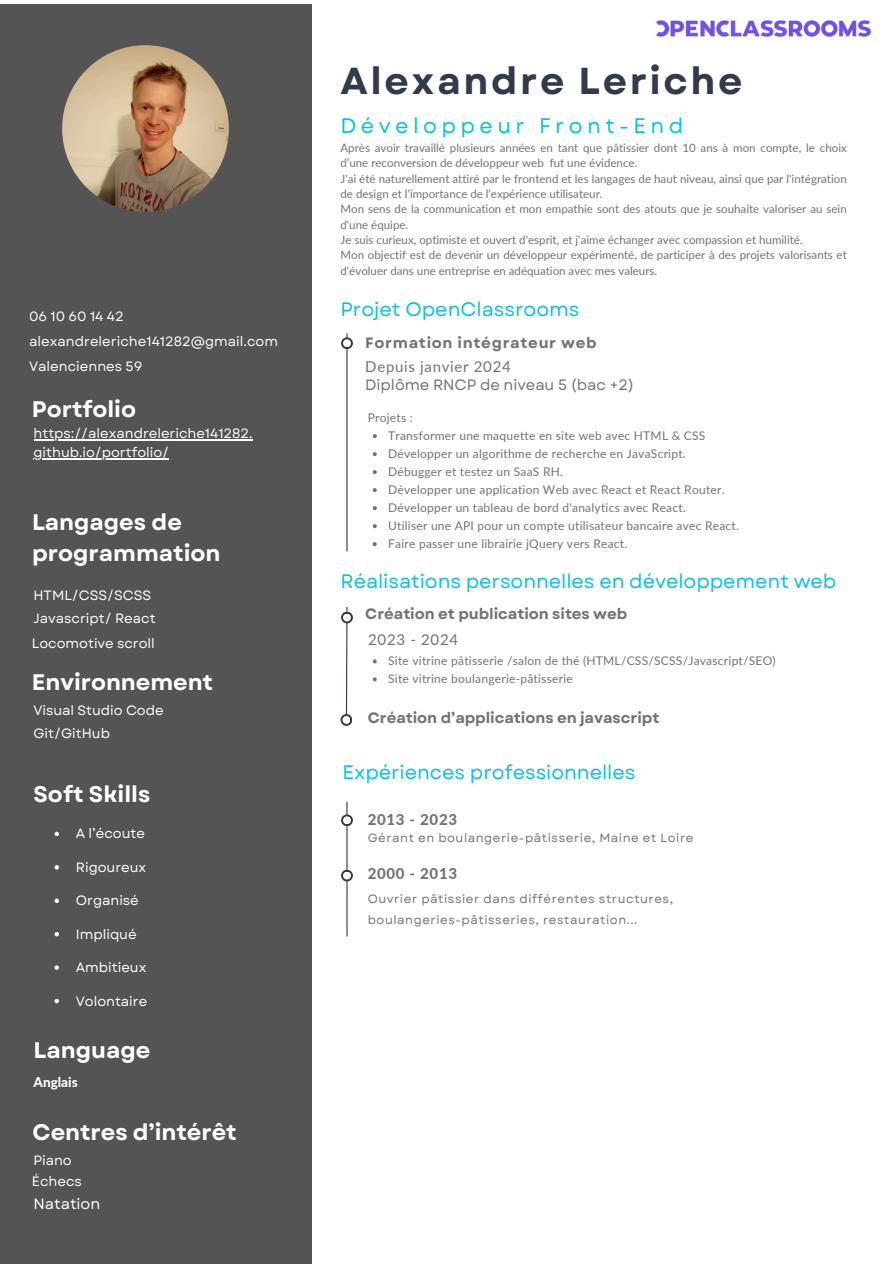
<style>
.page{position:relative;width:894px;height:1264px;background:#fff}
.page>*{position:absolute;margin:0;border:0;box-sizing:border-box;transform-origin:0 0}
.t1{font:700 37.5px "Garet";letter-spacing:.07em;color:#323b4c}
.t2{font:700 22.5px/31.5px "Garet";color:#fff}
.t3{font:21px "Garet";letter-spacing:.215em;color:#0cc0df}
.t4{font:19.5px "Garet";letter-spacing:-.005em;color:#0cc0df}
.t5{font:700 15px "Garet";letter-spacing:-.005em;color:#737373}
.t6{font:15px "Garet";letter-spacing:-.005em;color:#737373}
.t7{font:15px "Lato";letter-spacing:.045em;color:#737373}
.t8{font:700 15px "Garet";letter-spacing:.045em;color:#737373}
.t9{font:800 15px "Lato";letter-spacing:.045em;color:#737373}
.t10{font:15px "Garet";letter-spacing:-.005em;color:#fff}
.t11{font:13.5px "Garet";letter-spacing:-.005em;color:#fff}
.t12{font:800 13.5px "Lato";color:#fff}
.t13{font:12px "Lato";letter-spacing:.02em;color:#737373}
.t14{font:12px/21px "Garet";letter-spacing:.045em;color:#737373}
.t15{font:11.55px/15.5px "Lato";color:#737373}
</style>
<div class="page">
<div style="left:0;top:4px;width:311px;height:1259px;background:#545454"></div>
<hr style="left:346px;top:333px;width:1px;height:218px;background:#323b4c">
<svg style="left:341px;top:337px;width:12px;height:12px"></svg>
<div style="left:343px;top:339px;width:8px;height:8px;background:#fff;border-radius:50%"></div>
<svg style="left:345px;top:607px;width:3px;height:107px"></svg>
<svg style="left:341px;top:611px;width:12px;height:12px"></svg>
<div style="left:343px;top:613px;width:8px;height:8px;background:#fff;border-radius:50%"></div>
<img style="left:62px;top:45px;width:167px;height:167px;border-radius:50%">
<svg style="left:54px;top:831px;width:5px;height:5px"></svg>
<svg style="left:54px;top:865px;width:5px;height:4px"></svg>
<svg style="left:54px;top:898px;width:5px;height:5px"></svg>
<svg style="left:54px;top:932px;width:5px;height:4px"></svg>
<svg style="left:54px;top:965px;width:5px;height:4px"></svg>
<svg style="left:54px;top:999px;width:5px;height:4px"></svg>
<img style="left:656px;top:20px;width:215px;height:17px">
<svg style="left:372px;top:434px;width:4px;height:4px"></svg>
<svg style="left:372px;top:452px;width:4px;height:4px"></svg>
<svg style="left:372px;top:470px;width:4px;height:4px"></svg>
<svg style="left:372px;top:488px;width:4px;height:4px"></svg>
<svg style="left:372px;top:506px;width:4px;height:4px"></svg>
<svg style="left:372px;top:524px;width:4px;height:4px"></svg>
<svg style="left:372px;top:542px;width:4px;height:4px"></svg>
<svg style="left:372px;top:659px;width:4px;height:4px"></svg>
<svg style="left:372px;top:677px;width:4px;height:4px"></svg>
<hr style="left:34px;top:439px;width:218px;height:1px;background:#fff">
<hr style="left:34px;top:458px;width:135px;height:1px;background:#fff">
<svg style="left:340px;top:714px;width:12px;height:12px"></svg>
<div style="left:342px;top:716px;width:8px;height:8px;background:#fff;border-radius:50%"></div>
<hr style="left:346px;top:801px;width:1px;height:135px;background:#323b4c">
<svg style="left:341px;top:814px;width:12px;height:12px"></svg>
<div style="left:343px;top:816px;width:8px;height:8px;background:#fff;border-radius:50%"></div>
<svg style="left:341px;top:869px;width:12px;height:12px"></svg>
<div style="left:343px;top:871px;width:8px;height:8px;background:#fff;border-radius:50%"></div>
<p class="t11" style="left:29px;top:306px;width:96px">06 10 60 14 42</p>
<h2 class="t11" style="left:29px;top:331px;width:250px">alexandreleriche141282@gmail.com</h2>
<p class="t11" style="left:29px;top:356px;width:115px">Valenciennes 59</p>
<p class="t2" style="left:32px;top:394px;width:106px">Portfolio</p>
<p class="t11" style="left:34px;top:423px;width:220px">https://alexandreleriche141282.</p>
<p class="t11" style="left:34px;top:442px;width:137px">github.io/portfolio/</p>
<p class="t2" style="left:32px;top:506px;width:190px">Langages de programmation</p>
<p class="t11" style="left:34px;top:586px;width:119px">HTML/CSS/SCSS</p>
<p class="t11" style="left:34px;top:608px;width:124px">Javascript/ React</p>
<p class="t11" style="left:32px;top:633px;width:124px">Locomotive scroll</p>
<p class="t2" style="left:32px;top:667px;width:183px">Environnement</p>
<h4 class="t11" style="left:34px;top:700px;width:132px">Visual Studio Code</h4>
<h6 class="t11" style="left:34px;top:723px;width:78px">Git/GitHub</h6>
<p class="t2" style="left:34px;top:778px;width:118px">Soft Skills</p>
<p class="t11" style="left:76px;top:824px;width:71px">A l’écoute</p>
<p class="t11" style="left:76px;top:857px;width:72px">Rigoureux</p>
<h6 class="t11" style="left:76px;top:890px;width:64px">Organisé</h6>
<p class="t11" style="left:76px;top:924px;width:62px">Impliqué</p>
<h4 class="t11" style="left:76px;top:957px;width:72px">Ambitieux</h4>
<p class="t11" style="left:76px;top:991px;width:73px">Volontaire</p>
<p class="t2" style="left:34px;top:1034px;width:118px">Language</p>
<p class="t12" style="left:34px;top:1073px;width:46px">Anglais</p>
<p class="t2" style="left:33px;top:1116px;width:206px">Centres d’intérêt</p>
<p class="t11" style="left:34px;top:1150px;width:40px">Piano</p>
<p class="t11" style="left:32px;top:1171px;width:51px">Échecs</p>
<h6 class="t10" style="left:34px;top:1193px;width:68px">Natation</h6>
<h2 class="t1" style="left:340px;top:54px;width:403px">Alexandre Leriche</h2>
<h5 class="t3" style="left:340px;top:110px;width:344px">Développeur Front-End</h5>
<p class="t15" style="left:340px;top:139px;width:507px">Après avoir travaillé plusieurs années en tant que pâtissier dont 10 ans à mon compte, le choix d’une reconversion de développeur web fut une évidence.</p>
<p class="t15" style="left:340px;top:170px;width:507px">J'ai été naturellement attiré par le frontend et les langages de haut niveau, ainsi que par l'intégration de design et l'importance de l'expérience utilisateur.</p>
<h2 class="t15" style="left:340px;top:201px;width:507px">Mon sens de la communication et mon empathie sont des atouts que je souhaite valoriser au sein d'une équipe.</h2>
<p class="t15" style="left:340px;top:232px;width:463px">Je suis curieux, optimiste et ouvert d'esprit, et j'aime échanger avec compassion et humilité.</p>
<p class="t15" style="left:340px;top:247px;width:507px">Mon objectif est de devenir un développeur expérimenté, de participer à des projets valorisants et d'évoluer dans une entreprise en adéquation avec mes valeurs.</p>
<h2 class="t4" style="left:340px;top:295px;width:240px">Projet OpenClassrooms</h2>
<p class="t8" style="left:365px;top:332px;width:233px">Formation intégrateur web</p>
<h3 class="t7" style="left:365px;top:357px;width:147px">Depuis janvier 2024</h3>
<p class="t6" style="left:365px;top:374px;width:270px">Diplôme RNCP de niveau 5 (bac +2)</p>
<p class="t13" style="left:367px;top:410px;width:47px">Projets :</p>
<p class="t13" style="left:388px;top:428px;width:318px">Transformer une maquette en site web avec HTML &amp; CSS</p>
<p class="t13" style="left:388px;top:446px;width:299px">Développer un algorithme de recherche en JavaScript.</p>
<p class="t13" style="left:388px;top:464px;width:176px">Débugger et testez un SaaS RH.</p>
<p class="t13" style="left:388px;top:482px;width:338px">Développer une application Web avec React et React Router.</p>
<p class="t13" style="left:388px;top:500px;width:299px">Développer un tableau de bord d'analytics avec React.</p>
<h2 class="t13" style="left:388px;top:518px;width:352px">Utiliser une API pour un compte utilisateur bancaire avec React.</h2>
<p class="t13" style="left:388px;top:536px;width:240px">Faire passer une librairie jQuery vers React.</p>
<h4 class="t4" style="left:340px;top:566px;width:497px">Réalisations personnelles en développement web</h4>
<p class="t5" style="left:365px;top:603px;width:263px">Création et publication sites web</p>
<h6 class="t7" style="left:368px;top:630px;width:91px">2023 - 2024</h6>
<h2 class="t13" style="left:388px;top:653px;width:389px">Site vitrine pâtisserie /salon de thé (HTML/CSS/SCSS/Javascript/SEO)</h2>
<p class="t13" style="left:388px;top:671px;width:186px">Site vitrine boulangerie-pâtisserie</p>
<p class="t5" style="left:367px;top:707px;width:293px">Création d’applications en javascript</p>
<h6 class="t4" style="left:342px;top:758px;width:294px">Expériences professionnelles</h6>
<h1 class="t9" style="left:367px;top:810px;width:91px">2013 - 2023</h1>
<p class="t14" style="left:367px;top:827px;width:327px">Gérant en boulangerie-pâtisserie, Maine et Loire</p>
<p class="t9" style="left:367px;top:864px;width:91px">2000 - 2013</p>
<p class="t14" style="left:367px;top:888px;width:307px">Ouvrier pâtissier dans différentes structures, boulangeries-pâtisseries, restauration...</p>
</div>
